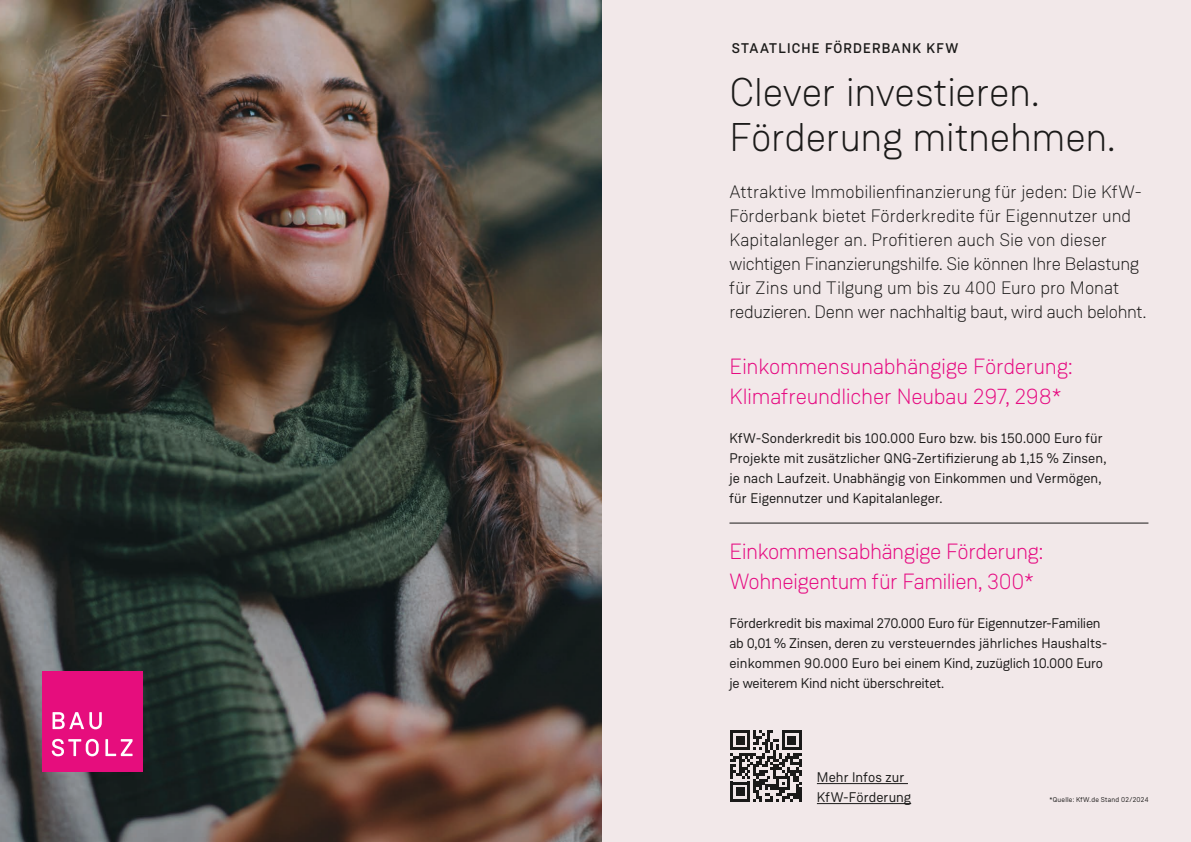
<style>
.page{position:relative;width:1191px;height:842px;background:#f2e8e9}
.page>*{position:absolute;margin:0;border:0;box-sizing:border-box;transform-origin:0 0}
.t1{font:300 40px/45px "Weissenhof Grotesk";letter-spacing:-.01em;color:#1b1a19}
.t2{font:300 22px/30px "Weissenhof Grotesk";letter-spacing:-.015em;color:#e60a81}
.t3{font:300 18px/24px "Weissenhof Grotesk";letter-spacing:-.005em;color:#1b1a19}
.t4{font:14px/20px "Weissenhof Grotesk";color:#1b1a19}
.t5{font:500 14px "Weissenhof Grotesk";letter-spacing:.08em;color:#1b1a19}
.t6{font:7px "Weissenhof Grotesk";letter-spacing:.03em;color:#1b1a19}
</style>
<div class="page">
<img style="left:0;top:0;width:601px;height:842px">
<div style="left:43px;top:671px;width:100px;height:100px;background:#e60d7d"></div>
<svg style="left:52px;top:712px;width:81px;height:44px"></svg>
<hr style="left:729px;top:523px;width:419px;height:1px;background:#1b1a19">
<hr style="left:817px;top:783px;width:91px;height:1px;background:#1b1a19">
<hr style="left:817px;top:803px;width:94px;height:1px;background:#1b1a19">
<svg style="left:730px;top:730px;width:71px;height:72px"></svg>
<p class="t5" style="left:731px;top:40px;width:228px">STAATLICHE FÖRDERBANK KFW</p>
<h1 class="t1" style="left:729px;top:69px;width:387px">Clever investieren.<br>Förderung mitnehmen.</h1>
<p class="t3" style="left:729px;top:180px;width:418px">Attraktive Immobilienfinanzierung für jeden: Die KfW-Förderbank bietet Förderkredite für Eigennutzer und Kapitalanleger an. Profitieren auch Sie von dieser wichtigen Finanzierungshilfe. Sie können Ihre Belastung für Zins und Tilgung um bis zu 400 Euro pro Monat reduzieren. Denn wer nachhaltig baut, wird auch belohnt.</p>
<h2 class="t2" style="left:729px;top:352px;width:345px">Einkommensunabhängige Förderung:<br>Klimafreundlicher Neubau 297, 298*</h2>
<p class="t4" style="left:729px;top:428px;width:378px">KfW-Sonderkredit bis 100.000 Euro bzw. bis 150.000 Euro für Projekte mit zusätzlicher QNG-Zertifizierung ab 1,15 % Zinsen, je nach Laufzeit. Unabhängig von Einkommen und Vermögen, für Eigennutzer und Kapitalanleger.</p>
<h2 class="t2" style="left:729px;top:537px;width:315px">Einkommensabhängige Förderung:<br>Wohneigentum für Familien, 300*</h2>
<p class="t4" style="left:729px;top:613px;width:379px">Förderkredit bis maximal 270.000 Euro für Eigennutzer-Familien ab 0,01 % Zinsen, deren zu versteuerndes jährliches Haushalts&shy;einkommen 90.000 Euro bei einem Kind, zuzüglich 10.000 Euro je weiterem Kind nicht überschreitet.</p>
<p class="t4" style="left:817px;top:767px;width:96px">Mehr Infos zur<br>KfW-Förderung</p>
<p class="t6" style="left:1049px;top:795px;width:100px">*Quelle: KfW.de Stand 02/2024</p>
</div>
